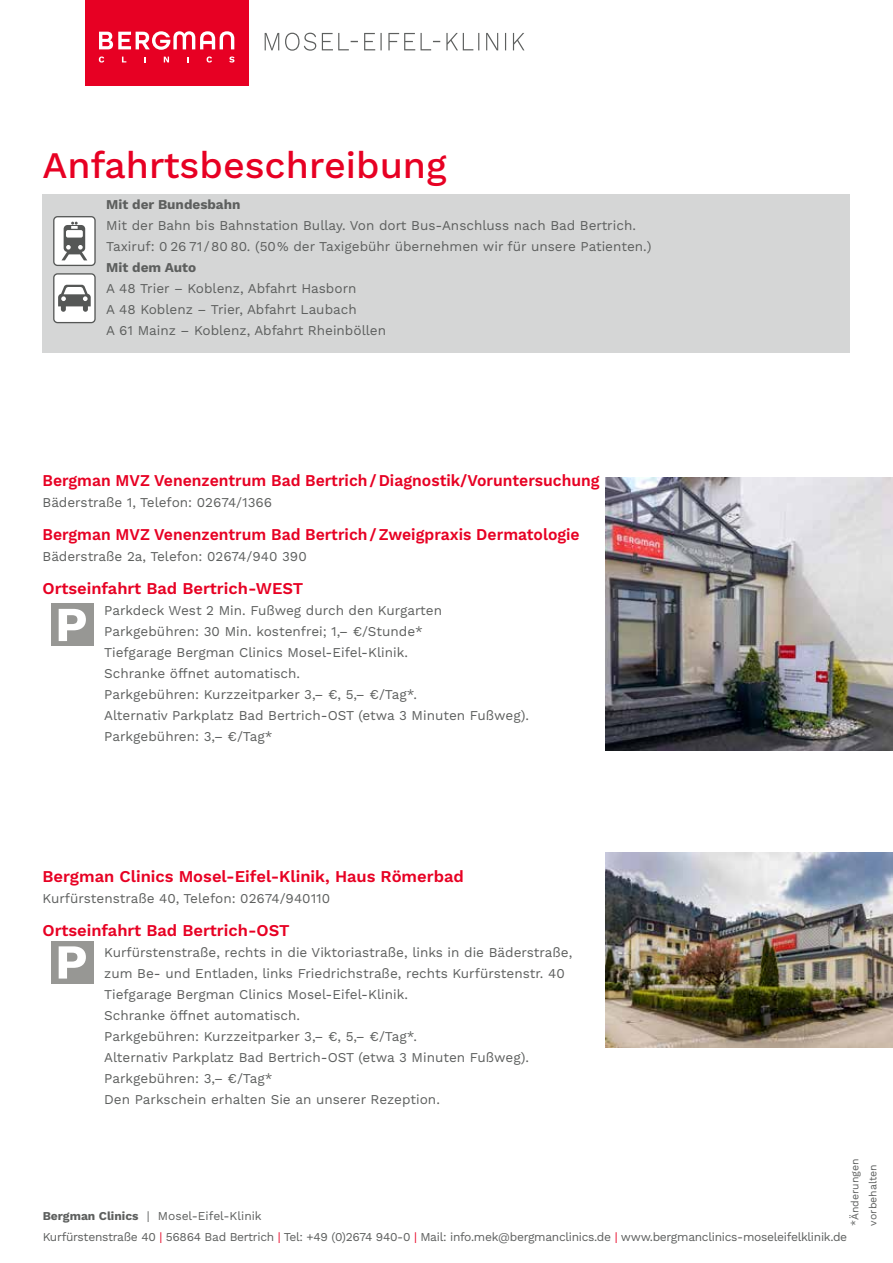
<style>
.page{position:relative;width:893px;height:1263px;background:#fff}
.page>*{position:absolute;margin:0;border:0;box-sizing:border-box;transform-origin:0 0}
.t1{font:500 37.5px "Work Sans";color:#e70023}
.t2{font:600 16.5px "Work Sans";color:#e70023;scale:.95 1}
.t3{font:600 16.5px "Work Sans";color:#e70023}
.t4{font:13.5px/21px "Work Sans";color:#5d5f5e}
.t5{font:700 13.5px "Work Sans";color:#5d5f5e}
.t6{font:12px/21px "Work Sans";letter-spacing:-.025em;color:#5d5f5e}
.t7{font:10.5px/18px "Work Sans";color:#5d5f5e}
.s1{font-weight:700}
.s2{color:#e70023}
</style>
<div class="page">
<div style="left:43px;top:195px;width:807px;height:158px;background:#d5d6d6"></div>
<div style="left:54px;top:217px;width:41px;height:48px;background:#fff;border-radius:4px"></div>
<div style="left:53px;top:216px;width:43px;height:50px;border:1px solid #555756;border-radius:4px"></div>
<svg style="left:62px;top:222px;width:25px;height:38px"></svg>
<div style="left:54px;top:274px;width:41px;height:49px;background:#fff;border-radius:4px"></div>
<div style="left:53px;top:273px;width:43px;height:50px;border:1px solid #555756;border-radius:4px"></div>
<svg style="left:58px;top:285px;width:33px;height:27px"></svg>
<div style="left:51px;top:604px;width:43px;height:42px;background:#979794"></div>
<svg style="left:59px;top:609px;width:27px;height:32px"></svg>
<div style="left:51px;top:941px;width:43px;height:43px;background:#979794"></div>
<svg style="left:59px;top:946px;width:27px;height:32px"></svg>
<img style="left:606px;top:477px;width:287px;height:273px">
<img style="left:606px;top:853px;width:287px;height:194px">
<div style="left:85px;top:0;width:163px;height:85px;background:#e70023"></div>
<svg style="left:99px;top:31px;width:135px;height:19px"></svg>
<svg style="left:99px;top:57px;width:5px;height:6px"></svg>
<svg style="left:122px;top:57px;width:4px;height:5px"></svg>
<svg style="left:164px;top:57px;width:5px;height:5px"></svg>
<svg style="left:207px;top:57px;width:5px;height:6px"></svg>
<svg style="left:229px;top:57px;width:5px;height:6px"></svg>
<svg style="left:265px;top:33px;width:259px;height:18px"></svg>
<h1 class="t1" style="left:43px;top:143px;width:406px">Anfahrtsbeschreibung</h1>
<p class="t5" style="left:106px;top:197px;width:136px">Mit der Bundesbahn</p>
<p class="t4" style="left:106px;top:216px;width:547px">Mit der Bahn bis Bahnstation Bullay. Von dort Bus-Anschluss nach Bad Bertrich.<br>Taxiruf: 0 26 71/80 80. (50% der Taxigebühr übernehmen wir für unsere Patienten.)</p>
<p class="t5" style="left:106px;top:260px;width:92px">Mit dem Auto</p>
<p class="t4" style="left:106px;top:279px;width:281px">A 48 Trier – Koblenz, Abfahrt Hasborn<br>A 48 Koblenz – Trier, Abfahrt Laubach<br>A 61 Mainz – Koblenz, Abfahrt Rheinböllen</p>
<p class="t2" style="left:43px;top:471px;width:588px">Bergman MVZ Venenzentrum Bad Bertrich/Diagnostik/Voruntersuchung</p>
<p class="t4" style="left:43px;top:492px;width:231px">Bäderstraße 1, Telefon: 02674/1366</p>
<p class="t2" style="left:43px;top:525px;width:567px">Bergman MVZ Venenzentrum Bad Bertrich/Zweigpraxis Dermatologie</p>
<p class="t4" style="left:43px;top:546px;width:266px">Bäderstraße 2a, Telefon: 02674/940 390</p>
<p class="t3" style="left:43px;top:579px;width:262px">Ortseinfahrt Bad Bertrich-WEST</p>
<p class="t4" style="left:104px;top:600px;width:426px">Parkdeck West 2 Min. Fußweg durch den Kurgarten Parkgebühren: 30 Min. kostenfrei; 1,– €/Stunde*<br>Tiefgarage Bergman Clinics Mosel-Eifel-Klinik.<br>Schranke öffnet automatisch.<br>Parkgebühren: Kurzzeitparker 3,– €, 5,– €/Tag*.<br>Alternativ Parkplatz Bad Bertrich-OST (etwa 3 Minuten Fußweg).<br>Parkgebühren: 3,– €/Tag*</p>
<p class="t3" style="left:43px;top:867px;width:423px">Bergman Clinics Mosel-Eifel-Klinik, Haus Römerbad</p>
<p class="t4" style="left:43px;top:888px;width:289px">Kurfürstenstraße 40, Telefon: 02674/940110</p>
<p class="t3" style="left:43px;top:921px;width:249px">Ortseinfahrt Bad Bertrich-OST</p>
<p class="t4" style="left:104px;top:942px;width:470px">Kurfürstenstraße, rechts in die Viktoriastraße, links in die Bäderstraße, zum Be- und Entladen, links Friedrichstraße, rechts Kurfürstenstr. 40<br>Tiefgarage Bergman Clinics Mosel-Eifel-Klinik.<br>Schranke öffnet automatisch.<br>Parkgebühren: Kurzzeitparker 3,– €, 5,– €/Tag*.<br>Alternativ Parkplatz Bad Bertrich-OST (etwa 3 Minuten Fußweg).<br>Parkgebühren: 3,– €/Tag*<br>Den Parkschein erhalten Sie an unserer Rezeption.</p>
<p class="t7" style="left:846px;top:1225px;width:68px;rotate:-90deg">*Änderungen vorbehalten</p>
<p class="t6" style="left:43px;top:1206px;width:806px"><span class="s1">Bergman Clinics</span> | Mosel-Eifel-Klinik<br>Kurfürstenstraße 40 <span class="s2">|</span> 56864 Bad Bertrich <span class="s2">|</span> Tel: +49 (0)2674 940-0 <span class="s2">|</span> Mail: info.mek@bergmanclinics.de <span class="s2">|</span> www.bergmanclinics-moseleifelklinik.de</p>
</div>
